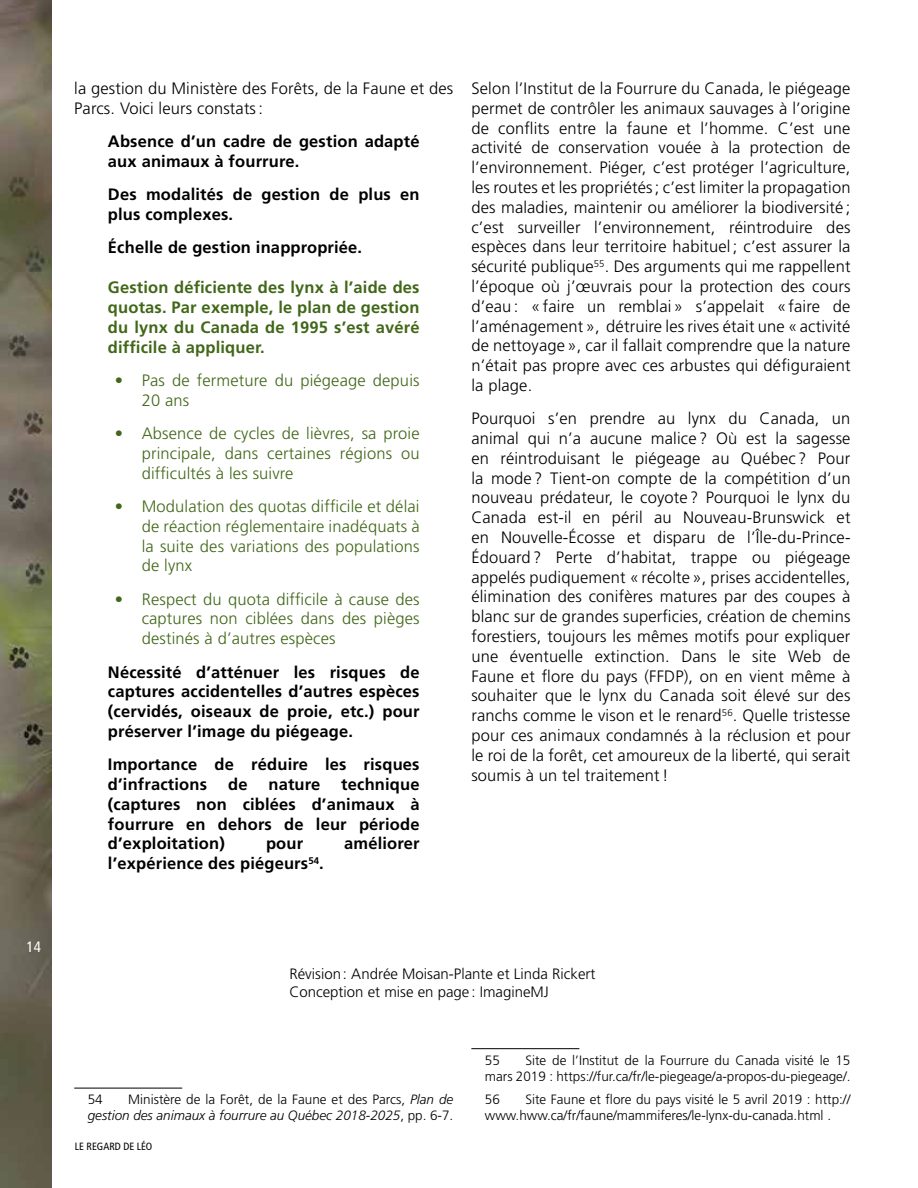
<style>
.page{position:relative;width:918px;height:1188px;background:#fff}
.page>*{position:absolute;margin:0;border:0;box-sizing:border-box;transform-origin:0 0}
.t1{font:300 16.5px/19.8px "Frutiger";letter-spacing:.01em;color:#000;text-align:justify}
.t2{font:700 16.5px/19.8px "Frutiger";letter-spacing:.01em;color:#000}
.t3{font:300 16.5px/19.8px "Frutiger";letter-spacing:.01em;color:#416718;text-align:justify}
.t4{font:700 16.5px/19.8px "Frutiger";letter-spacing:.01em;color:#416718;text-align:justify}
.t5{font:300 15px/18px "Frutiger";color:#000}
.t6{font:condensed 15px "Frutiger";color:#fff}
.t7{font:300 13.5px/16.2px "Frutiger";color:#000;text-align:right}
.t8{font:italic 300 13.5px/16.2px "Frutiger";color:#000;text-align:right}
.t9{font:condensed 10.5px "Frutiger";color:#000}
.s1{font-style:normal}
</style>
<div class="page">
<hr style="left:74px;top:1088px;width:108px;height:1px;background:#000">
<hr style="left:471px;top:1048px;width:108px;height:1px;background:#000">
<img style="left:0;top:0;width:52px;height:1188px">
<p class="t6" style="left:27px;top:938px;width:16px">14</p>
<p class="t1" style="left:74px;top:78px;width:381px">la gestion du Ministère des Forêts, de la Faune et des<br>Parcs. Voici leurs constats:</p>
<p class="t2" style="left:108px;top:131px;width:313px">Absence d’un cadre de gestion adapté aux animaux à fourrure.</p>
<p class="t2" style="left:108px;top:184px;width:313px">Des modalités de gestion de plus en plus complexes.</p>
<p class="t2" style="left:108px;top:237px;width:256px">Échelle de gestion inappropriée.</p>
<p class="t4" style="left:108px;top:277px;width:313px">Gestion déficiente des lynx à l’aide des quotas. Par exemple, le plan de gestion du lynx du Canada de 1995 s’est avéré difficile à appliquer.</p>
<p class="t3" style="left:142px;top:370px;width:279px;text-indent:-27px">• Pas de fermeture du piégeage depuis<br>20 ans</p>
<p class="t3" style="left:142px;top:423px;width:279px;text-indent:-27px">• Absence de cycles de lièvres, sa proie principale, dans certaines régions ou difficultés à les suivre</p>
<p class="t3" style="left:142px;top:496px;width:279px;text-indent:-27px">• Modulation des quotas difficile et délai de réaction réglementaire inadéquats à la suite des variations des populations de lynx</p>
<p class="t3" style="left:142px;top:589px;width:279px;text-indent:-27px">• Respect du quota difficile à cause des captures non ciblées dans des pièges destinés à d’autres espèces</p>
<p class="t2" style="left:108px;top:662px;width:313px;text-align:justify">Nécessité d’atténuer les risques de captures accidentelles d’autres espèces (cervidés, oiseaux de proie, etc.) pour préserver l’image du piégeage.</p>
<p class="t2" style="left:108px;top:754px;width:313px">Importance de réduire les risques d’infractions</p>
<p class="t2" style="left:108px;top:774px;width:313px;text-align:justify;text-indent:233px">technique (captures non ciblées d’animaux à fourrure en dehors de leur période d’exploitation)</p>
<p class="t2" style="left:228px;top:774px;width:21px">de</p>
<p class="t2" style="left:268px;top:774px;width:53px">nature</p>
<p class="t2" style="left:266px;top:834px;width:39px">pour</p>
<p class="t2" style="left:344px;top:834px;width:77px">améliorer</p>
<p class="t2" style="left:108px;top:853px;width:217px">l’expérience des piégeurs<sup>54</sup>.</p>
<p class="t1" style="left:471px;top:78px;width:381px">Selon l’Institut de la Fourrure du Canada, le piégeage permet de contrôler les animaux sauvages à l’origine de conflits entre la faune et l’homme. C’est une activité de conservation vouée à la protection de l’environnement. Piéger, c’est protéger l’agriculture, les routes et les propriétés; c’est limiter la propagation des maladies, maintenir ou améliorer la biodiversité ; c’est surveiller l’environnement, réintroduire des espèces dans leur territoire habituel ; c’est assurer la sécurité publique<sup>55</sup>. Des arguments qui me rappellent l’époque où j’œuvrais pour la protection des cours d’eau : « faire un remblai » s’appelait « faire de l’aménagement », détruire les rives était une « activité de nettoyage », car il fallait comprendre que la nature n’était pas propre avec ces arbustes qui défiguraient la plage.</p>
<p class="t1" style="left:471px;top:409px;width:381px">Pourquoi s’en prendre au lynx du Canada, un animal qui n’a aucune malice ? Où est la sagesse en réintroduisant le piégeage au Québec ? Pour la mode ? Tient-on compte de la compétition d’un nouveau prédateur, le coyote ? Pourquoi le lynx du Canada est-il en péril au Nouveau-Brunswick et en Nouvelle-Écosse et disparu de l’Île-du-Prince-Édouard ? Perte d’habitat, trappe ou piégeage appelés pudiquement « récolte », prises accidentelles, élimination des conifères matures par des coupes à blanc sur de grandes superficies, création de chemins forestiers, toujours les mêmes motifs pour expliquer une éventuelle extinction. Dans le site Web de Faune et flore du pays (FFDP), on en vient même à souhaiter que le lynx du Canada soit élevé sur des ranchs comme le vison et le renard<sup>56</sup>. Quelle tristesse pour ces animaux condamnés à la réclusion et pour le roi de la forêt, cet amoureux de la liberté, qui serait soumis à un tel traitement!</p>
<p class="t5" style="left:289px;top:965px;width:308px">Révision: Andrée Moisan-Plante et Linda Rickert<br>Conception et mise en page: ImagineMJ</p>
<p class="t8" style="left:88px;top:1091px;width:367px"><span class="s1">Ministère de la Forêt, de la Faune et des Parcs,</span> Plan de gestion des animaux à fourrure au Québec 2018-2025<span class="s1">, pp. 6-7.</span></p>
<p class="t7" style="left:88px;top:1092px;width:17px">54</p>
<p class="t9" style="left:75px;top:1141px;width:79px">LE REGARD DE LÉO</p>
<p class="t7" style="left:485px;top:1052px;width:367px">Site de l’Institut de la Fourrure du Canada visité le 15<br>mars 2019 : https://fur.ca/fr/le-piegeage/a-propos-du-piegeage/.</p>
<p class="t7" style="left:485px;top:1092px;width:17px">56</p>
<p class="t7" style="left:485px;top:1052px;width:17px">55</p>
<p class="t7" style="left:485px;top:1092px;width:367px;text-align:left;text-indent:40px">Site Faune et flore du pays visité le 5 avril 2019 : http:// www.hww.ca/fr/faune/mammiferes/le-lynx-du-canada.html .</p>
</div>
